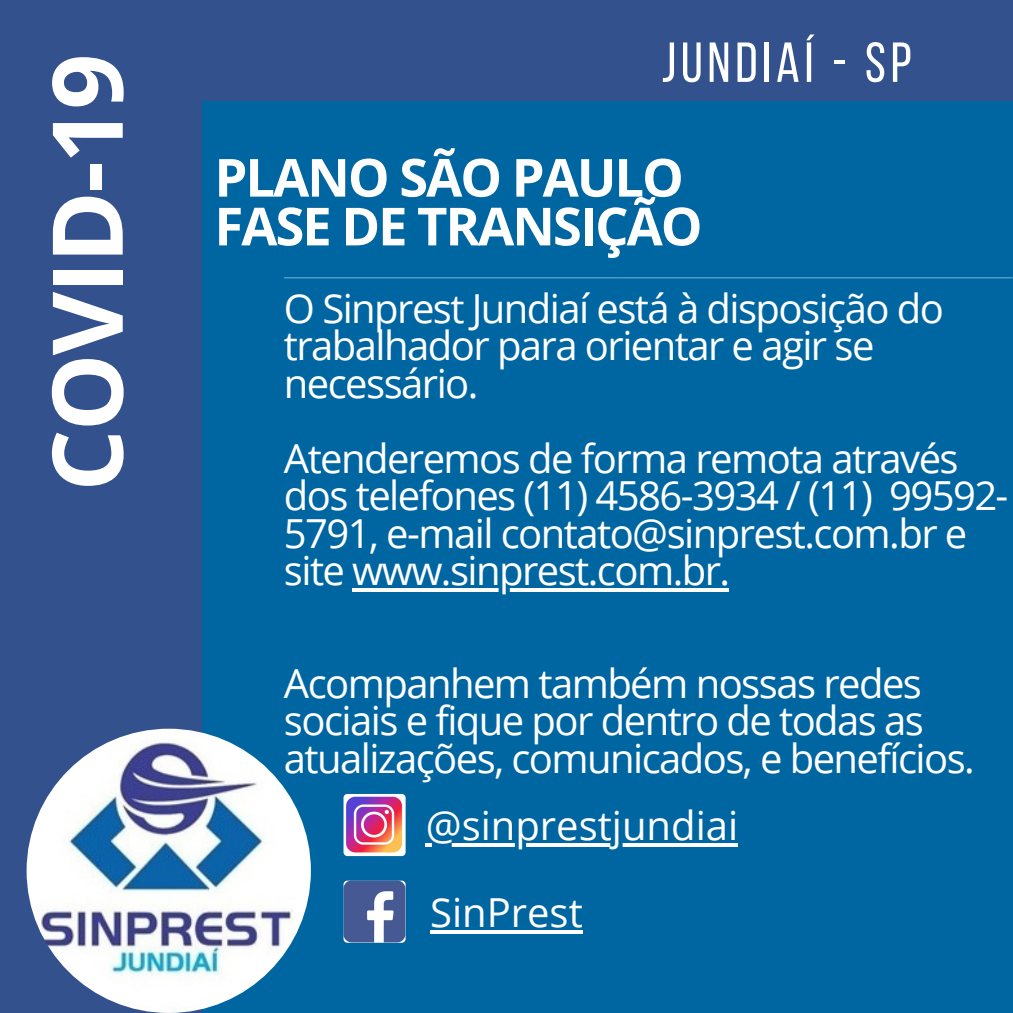
<style>
.page{position:relative;width:1013px;height:1013px;background:#fff}
.page>*{position:absolute;margin:0;border:0;box-sizing:border-box;transform-origin:0 0}
.t1{font:700 97.75px "Open Sans";letter-spacing:-.02em;color:#fff}
.t2{font:56.25px "Bebas Neue";letter-spacing:.085em;color:#fff}
.t3{font:700 52.5px "Open Sans";letter-spacing:-.04em;color:#fff}
.t4{font:40px/37.5px "Open Sans";letter-spacing:-.04em;color:#fff}
.t5{font:40px "Open Sans";color:#fff}
</style>
<div class="page">
<div style="left:0;top:0;width:1012px;height:1012px;background:#33518d"></div>
<div style="left:202px;top:101px;width:810px;height:911px;background:#0066a2"></div>
<img style="left:27px;top:728px;width:284px;height:284px;border-radius:50%">
<svg style="left:284px;top:277px;width:728px;height:1px"></svg>
<hr style="left:352px;top:588px;width:376px;height:4px;background:#fff">
<img style="left:343px;top:794px;width:62px;height:62px;border-radius:4px">
<img style="left:343px;top:880px;width:62px;height:62px;border-radius:4px">
<svg style="left:425px;top:843px;width:313px;height:4px"></svg>
<hr style="left:430px;top:930px;width:153px;height:3px;background:#fff">
<p class="t1" style="left:18px;top:491px;width:439px;rotate:-90deg">COVID-19</p>
<p class="t2" style="left:661px;top:40px;width:251px">JUNDIAÍ - SP</p>
<p class="t3" style="left:214px;top:140px;width:471px">PLANO SÃO PAULO</p>
<p class="t3" style="left:214px;top:189px;width:489px">FASE DE TRANSIÇÃO</p>
<p class="t4" style="left:284px;top:288px;width:661px">O Sinprest Jundiaí está à disposição do trabalhador para orientar e agir se necessário.</p>
<p class="t4" style="left:284px;top:438px;width:726px">Atenderemos de forma remota através dos telefones (11) 4586-3934 / (11) 99592- 5791, e-mail contato@sinprest.com.br e site www.sinprest.com.br.</p>
<p class="t4" style="left:284px;top:663px;width:692px">Acompanhem também nossas redes sociais e fique por dentro de todas as atualizações, comunicados, e benefícios.</p>
<p class="t5" style="left:425px;top:797px;width:314px">@sinprestjundiai</p>
<p class="t5" style="left:430px;top:884px;width:154px">SinPrest</p>
</div>
